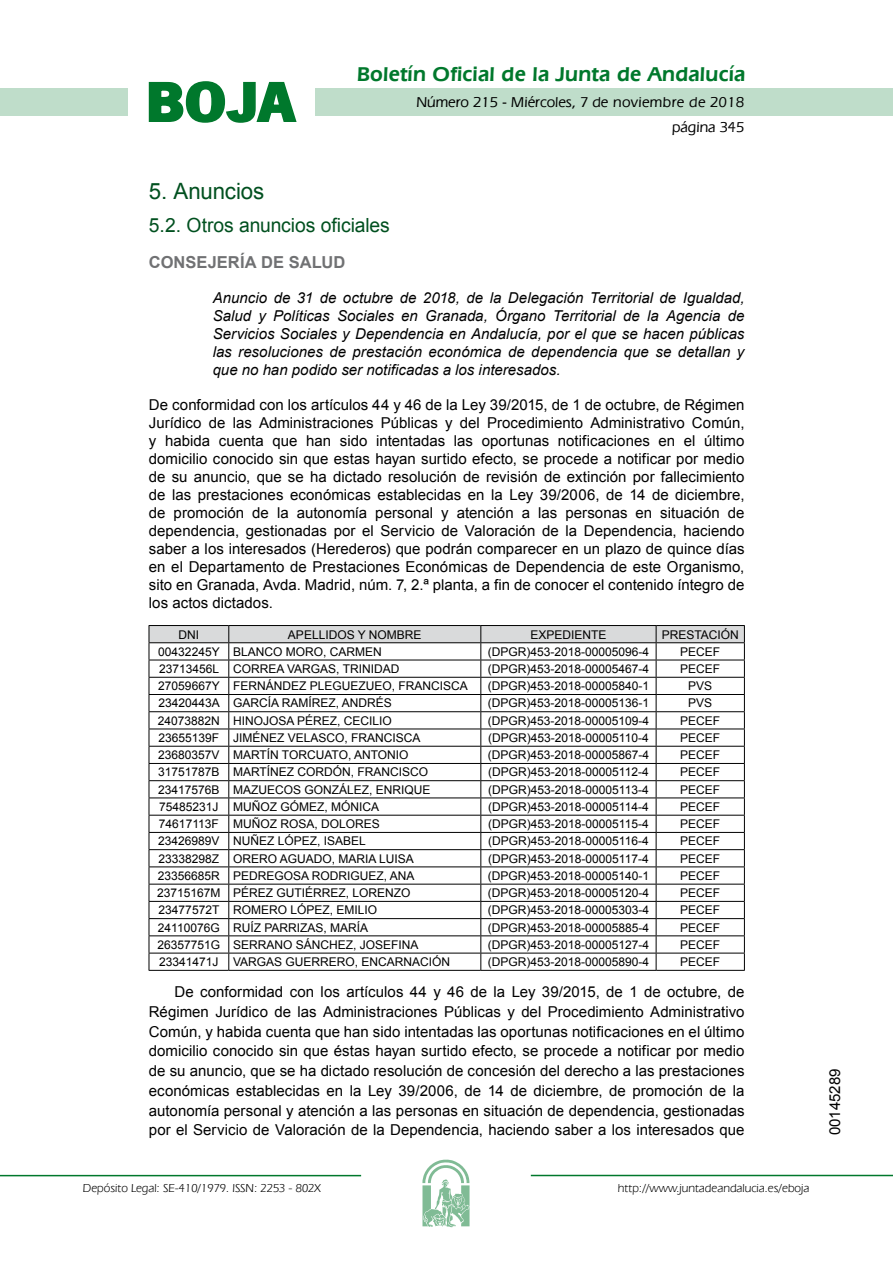
<style>
.page{position:relative;width:893px;height:1263px;background:#fff}
.page>*{position:absolute;margin:0;border:0;box-sizing:border-box;transform-origin:0 0}
.t1{font:700 57.75px "News Got T";color:#00782c;scale:1.14 1}
.t2{font:22.5px "Arial";letter-spacing:-.005em;color:#00501f}
.t3{font:600 21px "Eras IT Cby BT";letter-spacing:.01em;color:#00782c}
.t4{font:19.5px "Arial";letter-spacing:-.005em;color:#00501f}
.t5{font:700 16.5px "Arial";letter-spacing:.005em;color:#707173}
.t6{font:15px/18px "Arial";color:#000;text-align:justify}
.t7{font:italic 15px/18px "Arial";color:#000;text-align:justify}
.t8{font:500 15px/24.5px "Eras IT Cby BT";color:#000;text-align:right}
.t9{font:12px "Arial";color:#000}
.t10{font:12px "Eras IT Cby BT";color:#000}
</style>
<div class="page">
<div style="left:315px;top:88px;width:577px;height:28px;background:#bfddca"></div>
<div style="left:0;top:88px;width:128px;height:28px;background:#bfddca"></div>
<hr style="left:0;top:1175px;width:361px;height:1px;background:#00782c">
<svg style="left:422px;top:1159px;width:47px;height:68px"></svg>
<hr style="left:531px;top:1175px;width:361px;height:1px;background:#00782c">
<svg style="left:148px;top:81px;width:149px;height:42px"></svg>
<hr style="left:149px;top:625px;width:80px;height:1px;background:#000">
<hr style="left:229px;top:625px;width:252px;height:1px;background:#000">
<hr style="left:481px;top:625px;width:175px;height:1px;background:#000">
<hr style="left:656px;top:625px;width:88px;height:1px;background:#000">
<svg style="left:149px;top:626px;width:596px;height:344px"></svg>
<hr style="left:149px;top:970px;width:80px;height:1px;background:#000">
<hr style="left:229px;top:970px;width:252px;height:1px;background:#000">
<hr style="left:481px;top:970px;width:175px;height:1px;background:#000">
<hr style="left:656px;top:970px;width:88px;height:1px;background:#000">
<h1 class="t1" style="left:145px;top:68px;width:133px">BOJA</h1>
<h3 class="t3" style="left:357px;top:62px;width:390px">Boletín Oficial de la Junta de Andalucía</h3>
<p class="t8" style="left:416px;top:90px;width:329px">Número 215 - Miércoles, 7 de noviembre de 2018 página 345</p>
<h2 class="t2" style="left:149px;top:177px;width:117px">5. Anuncios</h2>
<h3 class="t4" style="left:149px;top:212px;width:242px">5.2. Otros anuncios oficiales</h3>
<p class="t5" style="left:149px;top:251px;width:198px">CONSEJERÍA DE SALUD</p>
<p class="t7" style="left:213px;top:289px;width:533px">Anuncio de 31 de octubre de 2018, de la Delegación Territorial de Igualdad, Salud y Políticas Sociales en Granada, Órgano Territorial de la Agencia de Servicios Sociales y Dependencia en Andalucía, por el que se hacen públicas las resoluciones de prestación económica de dependencia que se detallan y que no han podido ser notificadas a los interesados.</p>
<p class="t6" style="left:149px;top:396px;width:597px">De conformidad con los artículos 44 y 46 de la Ley 39/2015, de 1 de octubre, de Régimen Jurídico de las Administraciones Públicas y del Procedimiento Administrativo Común, y habida cuenta que han sido intentadas las oportunas notificaciones en el último domicilio conocido sin que estas hayan surtido efecto, se procede a notificar por medio de su anuncio, que se ha dictado resolución de revisión de extinción por fallecimiento de las prestaciones económicas establecidas en la Ley 39/2006, de 14 de diciembre, de promoción de la autonomía personal y atención a las personas en situación de dependencia, gestionadas por el Servicio de Valoración de la Dependencia, haciendo saber a los interesados (Herederos) que podrán comparecer en un plazo de quince días en el Departamento de Prestaciones Económicas de Dependencia de este Organismo, sito en Granada, Avda. Madrid, núm. 7, 2.ª planta, a fin de conocer el contenido íntegro de los actos dictados.</p>
<p class="t9" style="left:178px;top:626px;width:22px">DNI</p>
<p class="t9" style="left:288px;top:626px;width:135px">APELLIDOS Y NOMBRE</p>
<p class="t9" style="left:530px;top:626px;width:78px">EXPEDIENTE</p>
<p class="t9" style="left:661px;top:626px;width:79px">PRESTACIÓN</p>
<p class="t9" style="left:158px;top:644px;width:225px">00432245Y BLANCO MORO, CARMEN</p>
<p class="t9" style="left:487px;top:644px;width:163px">(DPGR)453-2018-00005096-4</p>
<p class="t9" style="left:680px;top:644px;width:42px">PECEF</p>
<p class="t9" style="left:159px;top:661px;width:242px">23713456L CORREA VARGAS, TRINIDAD</p>
<p class="t9" style="left:487px;top:661px;width:163px">(DPGR)453-2018-00005467-4</p>
<p class="t9" style="left:680px;top:661px;width:42px">PECEF</p>
<p class="t9" style="left:158px;top:678px;width:311px">27059667Y FERNÁNDEZ PLEGUEZUEO, FRANCISCA</p>
<p class="t9" style="left:487px;top:678px;width:163px">(DPGR)453-2018-00005840-1</p>
<p class="t9" style="left:688px;top:678px;width:26px">PVS</p>
<p class="t9" style="left:158px;top:695px;width:235px">23420443A GARCÍA RAMÍREZ, ANDRÉS</p>
<p class="t9" style="left:487px;top:695px;width:163px">(DPGR)453-2018-00005136-1</p>
<p class="t9" style="left:688px;top:695px;width:26px">PVS</p>
<p class="t9" style="left:158px;top:713px;width:235px">24073882N HINOJOSA PÉREZ, CECILIO</p>
<p class="t9" style="left:487px;top:713px;width:163px">(DPGR)453-2018-00005109-4</p>
<p class="t9" style="left:680px;top:713px;width:42px">PECEF</p>
<p class="t9" style="left:158px;top:730px;width:263px">23655139F JIMÉNEZ VELASCO, FRANCISCA</p>
<p class="t9" style="left:488px;top:730px;width:162px">(DPGR)453-2018-00005110-4</p>
<p class="t9" style="left:680px;top:730px;width:42px">PECEF</p>
<p class="t9" style="left:158px;top:747px;width:252px">23680357V MARTÍN TORCUATO, ANTONIO</p>
<p class="t9" style="left:487px;top:747px;width:163px">(DPGR)453-2018-00005867-4</p>
<p class="t9" style="left:680px;top:747px;width:42px">PECEF</p>
<p class="t9" style="left:158px;top:764px;width:271px">31751787B MARTÍNEZ CORDÓN, FRANCISCO</p>
<p class="t9" style="left:488px;top:764px;width:162px">(DPGR)453-2018-00005112-4</p>
<p class="t9" style="left:680px;top:764px;width:42px">PECEF</p>
<p class="t9" style="left:158px;top:782px;width:274px">23417576B MAZUECOS GONZÁLEZ, ENRIQUE</p>
<p class="t9" style="left:488px;top:782px;width:162px">(DPGR)453-2018-00005113-4</p>
<p class="t9" style="left:680px;top:782px;width:42px">PECEF</p>
<p class="t9" style="left:159px;top:799px;width:221px">75485231J MUÑOZ GÓMEZ, MÓNICA</p>
<p class="t9" style="left:488px;top:799px;width:162px">(DPGR)453-2018-00005114-4</p>
<p class="t9" style="left:680px;top:799px;width:42px">PECEF</p>
<p class="t9" style="left:159px;top:816px;width:222px">74617113F MUÑOZ ROSA, DOLORES</p>
<p class="t9" style="left:488px;top:816px;width:162px">(DPGR)453-2018-00005115-4</p>
<p class="t9" style="left:680px;top:816px;width:42px">PECEF</p>
<p class="t9" style="left:158px;top:833px;width:209px">23426989V NUÑEZ LÓPEZ, ISABEL</p>
<p class="t9" style="left:488px;top:833px;width:162px">(DPGR)453-2018-00005116-4</p>
<p class="t9" style="left:680px;top:833px;width:42px">PECEF</p>
<p class="t9" style="left:158px;top:851px;width:257px">23338298Z ORERO AGUADO, MARIA LUISA</p>
<p class="t9" style="left:488px;top:851px;width:162px">(DPGR)453-2018-00005117-4</p>
<p class="t9" style="left:680px;top:851px;width:42px">PECEF</p>
<p class="t9" style="left:158px;top:868px;width:258px">23356685R PEDREGOSA RODRIGUEZ, ANA</p>
<p class="t9" style="left:487px;top:868px;width:163px">(DPGR)453-2018-00005140-1</p>
<p class="t9" style="left:680px;top:868px;width:42px">PECEF</p>
<p class="t9" style="left:157px;top:885px;width:255px">23715167M PÉREZ GUTIÉRREZ, LORENZO</p>
<p class="t9" style="left:487px;top:885px;width:163px">(DPGR)453-2018-00005120-4</p>
<p class="t9" style="left:680px;top:885px;width:42px">PECEF</p>
<p class="t9" style="left:159px;top:902px;width:220px">23477572T ROMERO LÓPEZ, EMILIO</p>
<p class="t9" style="left:487px;top:902px;width:163px">(DPGR)453-2018-00005303-4</p>
<p class="t9" style="left:680px;top:902px;width:42px">PECEF</p>
<p class="t9" style="left:158px;top:920px;width:212px">24110076G RUÍZ PARRIZAS, MARÍA</p>
<p class="t9" style="left:487px;top:920px;width:163px">(DPGR)453-2018-00005885-4</p>
<p class="t9" style="left:680px;top:920px;width:42px">PECEF</p>
<p class="t9" style="left:157px;top:937px;width:262px">26357751G SERRANO SÁNCHEZ, JOSEFINA</p>
<p class="t9" style="left:487px;top:937px;width:163px">(DPGR)453-2018-00005127-4</p>
<p class="t9" style="left:680px;top:937px;width:42px">PECEF</p>
<p class="t9" style="left:159px;top:954px;width:292px">23341471J VARGAS GUERRERO, ENCARNACIÓN</p>
<p class="t9" style="left:487px;top:954px;width:163px">(DPGR)453-2018-00005890-4</p>
<p class="t9" style="left:680px;top:954px;width:42px">PECEF</p>
<p class="t6" style="left:149px;top:982px;width:597px;line-height:19.8px;text-indent:26px">De conformidad con los artículos 44 y 46 de la Ley 39/2015, de 1 de octubre, de Régimen Jurídico de las Administraciones Públicas y del Procedimiento Administrativo Común, y habida cuenta que han sido intentadas las oportunas notificaciones en el último domicilio conocido sin que éstas hayan surtido efecto, se procede a notificar por medio de su anuncio, que se ha dictado resolución de concesión del derecho a las prestaciones económicas establecidas en la Ley 39/2006, de 14 de diciembre, de promoción de la autonomía personal y atención a las personas en situación de dependencia, gestionadas por el Servicio de Valoración de la Dependencia, haciendo saber a los interesados que</p>
<p class="t10" style="left:83px;top:1181px;width:239px">Depósito Legal: SE-410/1979. ISSN: 2253 - 802X</p>
<p class="t10" style="left:618px;top:1181px;width:193px">http://www.juntadeandalucia.es/eboja</p>
<p class="t6" style="left:826px;top:1135px;width:68px;rotate:-90deg">00145289</p>
</div>
